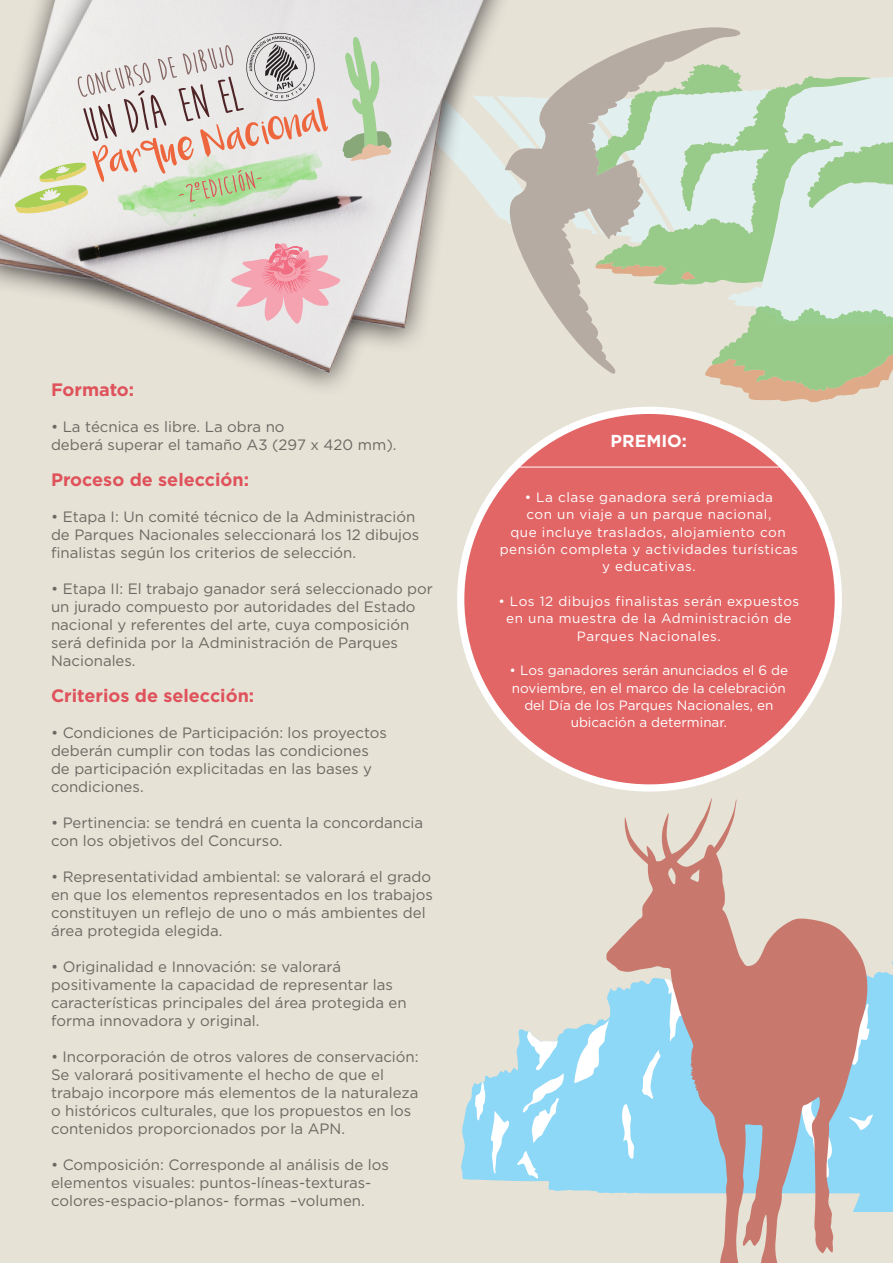
<style>
.page{position:relative;width:893px;height:1263px;background:#e6e2d6}
.page>*{position:absolute;margin:0;border:0;box-sizing:border-box;transform-origin:0 0}
.t1{font:700 18px "Gotham";color:#df525b}
.t2{font:700 17.25px "Gotham";color:#fff}
.t3{font:15px/18px "Gotham";color:#6d6862}
.t4{font:13.5px/17.2px "Gotham";letter-spacing:.04em;color:#fff;text-align:center}
.t5{font:13.5px/17.2px "Gotham";color:#fff;text-align:center}
</style>
<div class="page">
<div style="left:742px;top:77px;width:151px;height:229px;background:#e2efef"></div>
<svg style="left:705px;top:306px;width:188px;height:96px;background:#b3ca9a"></svg>
<svg style="left:871px;top:142px;width:22px;height:66px"></svg>
<svg style="left:742px;top:76px;width:129px;height:209px;background:#c9e2cc"></svg>
<svg style="left:528px;top:27px;width:214px;height:348px"></svg>
<svg style="left:461px;top:962px;width:432px;height:250px"></svg>
<svg style="left:870px;top:1114px;width:4px;height:16px"></svg>
<svg style="left:475px;top:1082px;width:10px;height:38px"></svg>
<svg style="left:517px;top:1151px;width:21px;height:28px"></svg>
<svg style="left:491px;top:1111px;width:18px;height:62px"></svg>
<svg style="left:574px;top:1020px;width:32px;height:64px;background:#c3e8f8"></svg>
<svg style="left:523px;top:1031px;width:42px;height:113px;background:#b0e2f7"></svg>
<svg style="left:606px;top:798px;width:264px;height:465px"></svg>
<div style="left:461px;top:410px;width:377px;height:378px;background:#e36667;border-radius:50%"></div>
<hr style="left:518px;top:467px;width:261px;height:1px;background:#fff">
<div style="left:0;top:0;width:528px;height:398px;background:#231f20;opacity:.75"></div>
<img style="left:0;top:0;width:492px;height:388px">
<img style="left:107px;top:124px;width:227px;height:126px">
<svg style="left:231px;top:243px;width:109px;height:81px;background:#eebdc5"></svg>
<svg style="left:343px;top:35px;width:48px;height:126px"></svg>
<svg style="left:7px;top:30px;width:321px;height:184px"></svg>
<p class="t1" style="left:51px;top:378px;width:85px">Formato:</p>
<p class="t3" style="left:51px;top:417px;width:347px">• La técnica es libre. La obra no<br>deberá superar el tamaño A3 (297 x 420 mm).</p>
<p class="t1" style="left:51px;top:468px;width:199px">Proceso de selección:</p>
<p class="t3" style="left:51px;top:507px;width:370px">• Etapa I: Un comité técnico de la Administración de Parques Nacionales seleccionará los 12 dibujos finalistas según los criterios de selección.</p>
<p class="t3" style="left:51px;top:579px;width:383px">• Etapa II: El trabajo ganador será seleccionado por un jurado compuesto por autoridades del Estado nacional y referentes del arte, cuya composición será definida por la Administración de Parques Nacionales.</p>
<p class="t1" style="left:51px;top:684px;width:205px">Criterios de selección:</p>
<p class="t3" style="left:51px;top:723px;width:338px">• Condiciones de Participación: los proyectos deberán cumplir con todas las condiciones de participación explicitadas en las bases y condiciones.</p>
<p class="t3" style="left:51px;top:813px;width:374px">• Pertinencia: se tendrá en cuenta la concordancia con los objetivos del Concurso.</p>
<p class="t3" style="left:51px;top:867px;width:383px">• Representatividad ambiental: se valorará el grado en que los elementos representados en los trabajos constituyen un reflejo de uno o más ambientes del área protegida elegida.</p>
<p class="t3" style="left:51px;top:957px;width:357px">• Originalidad e Innovación: se valorará positivamente la capacidad de representar las características principales del área protegida en forma innovadora y original.</p>
<p class="t3" style="left:51px;top:1047px;width:369px">• Incorporación de otros valores de conservación:<br>Se valorará positivamente el hecho de que el trabajo incorpore más elementos de la naturaleza o históricos culturales, que los propuestos en los contenidos proporcionados por la APN.</p>
<p class="t3" style="left:51px;top:1155px;width:339px">• Composición: Corresponde al análisis de los elementos visuales: puntos-líneas-texturas&shy;colores-espacio-planos- formas –volumen.</p>
<p class="t2" style="left:611px;top:429px;width:78px">PREMIO:</p>
<p class="t4" style="left:500px;top:488px;width:300px">• La clase ganadora será premiada<br>con un viaje a un parque nacional,<br>que incluye traslados, alojamiento con pensión completa y actividades turísticas y educativas.</p>
<p class="t4" style="left:498px;top:592px;width:302px">• Los 12 dibujos finalistas serán expuestos en una muestra de la Administración de<br>Parques Nacionales.</p>
<p class="t5" style="left:510px;top:662px;width:280px">• Los ganadores serán anunciados el 6 de noviembre, en el marco de la celebración del Día de los Parques Nacionales, en ubicación a determinar.</p>
</div>
